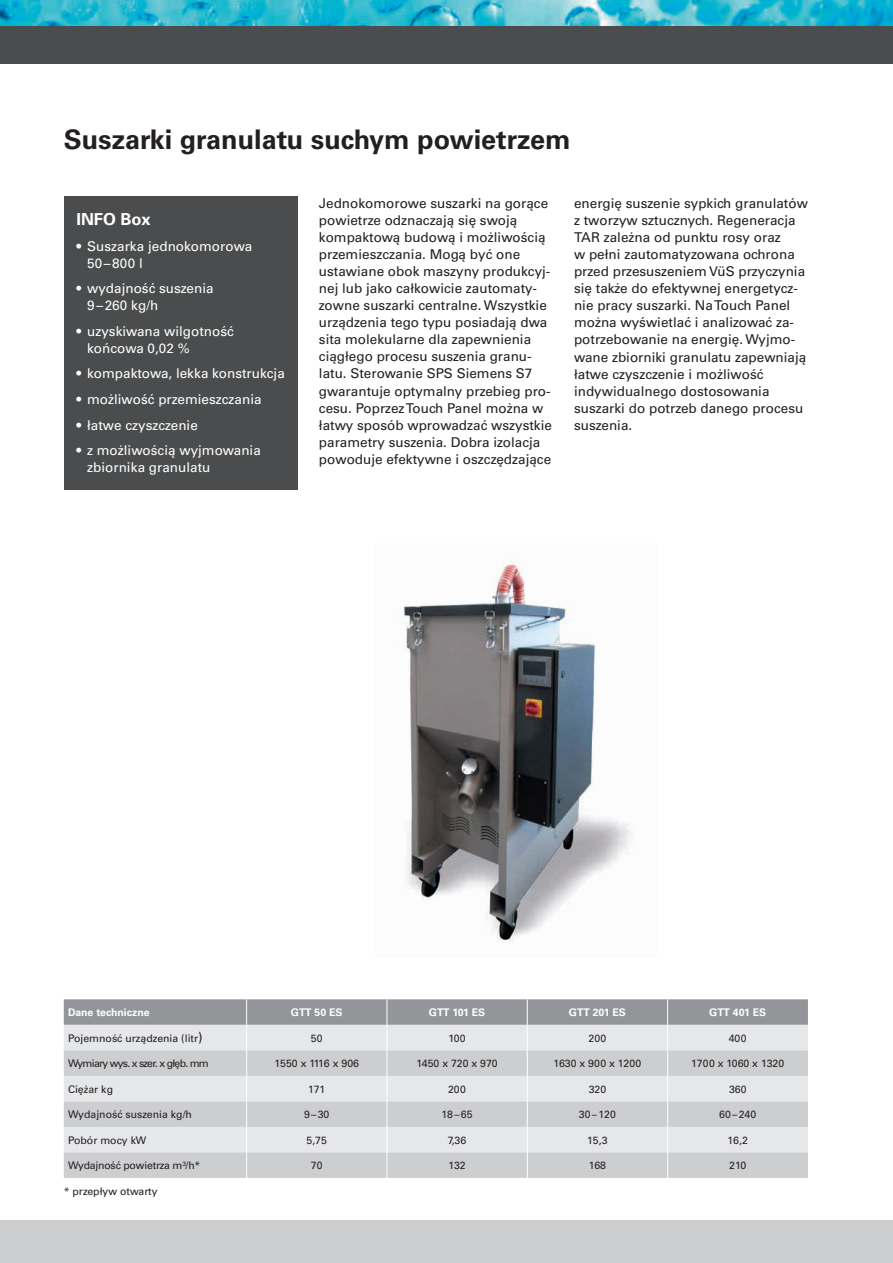
<style>
.page{position:relative;width:893px;height:1263px;background:#fff}
.page>*{position:absolute;margin:0;border:0;box-sizing:border-box;transform-origin:0 0}
.t1{font:700 27px "Univers CE";color:#231f20}
.t2{font:700 16.5px "Univers";color:#fff}
.t3{font:500 13.5px/17px "Univers CE";color:#231f20}
.t4{font:500 13.5px/17px "Univers CE";color:#fff}
.t5{font:500 10.5px "Univers CE";color:#231f20}
.t6{font:700 10.5px "Univers CE";color:#fff}
.t7{font:500 10.5px "Univers CE";letter-spacing:-.07em;color:#231f20}
.t8{font:500 10.5px "Univers CE";letter-spacing:-.02em;color:#231f20}
.s1{font-size:13.5px}
</style>
<div class="page">
<div style="left:0;top:26px;width:893px;height:38px;background:#4b4c4d"></div>
<div style="left:0;top:1220px;width:893px;height:43px;background:#cdced0"></div>
<img style="left:0;top:0;width:893px;height:26px">
<img style="left:403px;top:560px;width:228px;height:383px">
<svg style="left:64px;top:999px;width:744px;height:179px;background:#cfd1d3"></svg>
<div style="left:64px;top:196px;width:234px;height:293px;background:#4b4c4d"></div>
<h1 class="t1" style="left:64px;top:123px;width:508px">Suszarki granulatu suchym powietrzem</h1>
<p class="t2" style="left:77px;top:209px;width:76px">INFO Box</p>
<p class="t4" style="left:87px;top:238px;width:167px;text-indent:-11px">• Suszarka jednokomorowa<br>50–800 l</p>
<p class="t4" style="left:87px;top:281px;width:128px;text-indent:-11px">• wydajność suszenia<br>9–260 kg/h</p>
<p class="t4" style="left:87px;top:323px;width:148px;text-indent:-11px">• uzyskiwana wilgotność końcowa 0,02 %</p>
<p class="t4" style="left:77px;top:366px;width:210px">• kompaktowa, lekka konstrukcja</p>
<p class="t4" style="left:77px;top:391px;width:187px">• możliwość przemieszczania</p>
<p class="t4" style="left:77px;top:417px;width:123px">• łatwe czyszczenie</p>
<p class="t4" style="left:87px;top:442px;width:175px;text-indent:-11px">• z możliwością wyjmowania zbiornika granulatu</p>
<p class="t3" style="left:319px;top:195px;width:234px">Jednokomorowe suszarki na gorące powietrze odznaczają się swoją kompaktową budową i możliwością przemieszczania. Mogą być one ustawiane obok maszyny produkcyj&shy;nej lub jako całkowicie zautomaty&shy;zowne suszarki centralne. Wszystkie urządzenia tego typu posiadają dwa sita molekularne dla zapewnienia ciągłego procesu suszenia granu&shy;latu. Sterowanie SPS Siemens S7 gwarantuje optymalny przebieg pro&shy;cesu. Poprzez Touch Panel można w łatwy sposób wprowadzać wszystkie parametry suszenia. Dobra izolacja powoduje efektywne i oszczędzające</p>
<p class="t3" style="left:574px;top:196px;width:235px">energię suszenie sypkich granulatów z tworzyw sztucznych. Regeneracja<br>TAR zależna od punktu rosy oraz<br>w pełni zautomatyzowana ochrona przed przesuszeniem VüS przyczynia się także do efektywnej energetycz&shy;nie pracy suszarki. Na Touch Panel można wyświetlać i analizować za&shy;potrzebowanie na energię. Wyjmo&shy;wane zbiorniki granulatu zapewniają łatwe czyszczenie i możliwość indywidualnego dostosowania suszarki do potrzeb danego procesu suszenia.</p>
<p class="t6" style="left:68px;top:1006px;width:83px">Dane techniczne</p>
<p class="t6" style="left:291px;top:1006px;width:53px">GTT 50 ES</p>
<p class="t6" style="left:429px;top:1006px;width:58px">GTT 101 ES</p>
<p class="t6" style="left:569px;top:1006px;width:58px">GTT 201 ES</p>
<p class="t6" style="left:709px;top:1006px;width:58px">GTT 401 ES</p>
<p class="t5" style="left:68px;top:1032px;width:136px">Pojemność urządzenia (litr<span class="s1">)</span></p>
<p class="t5" style="left:311px;top:1032px;width:13px">50</p>
<p class="t5" style="left:448px;top:1032px;width:19px">100</p>
<p class="t5" style="left:588px;top:1032px;width:19px">200</p>
<p class="t5" style="left:729px;top:1032px;width:19px">400</p>
<p class="t7" style="left:68px;top:1057px;width:142px">Wymiary wys. x szer. x głęb. mm</p>
<p class="t5" style="left:275px;top:1057px;width:86px">1550 x 1116 x 906</p>
<p class="t5" style="left:416px;top:1057px;width:83px">1450 x 720 x 970</p>
<p class="t5" style="left:553px;top:1057px;width:90px">1630 x 900 x 1200</p>
<p class="t5" style="left:691px;top:1057px;width:94px">1700 x 1060 x 1320</p>
<p class="t5" style="left:68px;top:1083px;width:47px">Ciężar kg</p>
<p class="t5" style="left:308px;top:1083px;width:19px">171</p>
<p class="t5" style="left:448px;top:1083px;width:19px">200</p>
<p class="t5" style="left:589px;top:1083px;width:19px">320</p>
<p class="t5" style="left:729px;top:1083px;width:19px">360</p>
<p class="t5" style="left:68px;top:1108px;width:126px">Wydajność suszenia kg/h</p>
<p class="t5" style="left:304px;top:1108px;width:27px">9–30</p>
<p class="t5" style="left:442px;top:1108px;width:33px">18–65</p>
<p class="t5" style="left:579px;top:1108px;width:38px">30–120</p>
<p class="t5" style="left:719px;top:1108px;width:39px">60–240</p>
<p class="t5" style="left:68px;top:1134px;width:80px">Pobór mocy kW</p>
<p class="t5" style="left:307px;top:1134px;width:22px">5,75</p>
<p class="t5" style="left:448px;top:1134px;width:20px">7,36</p>
<p class="t5" style="left:587px;top:1134px;width:22px">15,3</p>
<p class="t5" style="left:728px;top:1134px;width:22px">16,2</p>
<p class="t8" style="left:68px;top:1159px;width:134px">Wydajność powietrza m³/h*</p>
<p class="t5" style="left:311px;top:1159px;width:13px">70</p>
<p class="t5" style="left:448px;top:1159px;width:19px">132</p>
<p class="t5" style="left:589px;top:1159px;width:19px">168</p>
<p class="t5" style="left:729px;top:1159px;width:18px">210</p>
<p class="t5" style="left:64px;top:1185px;width:95px">* przepływ otwarty</p>
</div>
